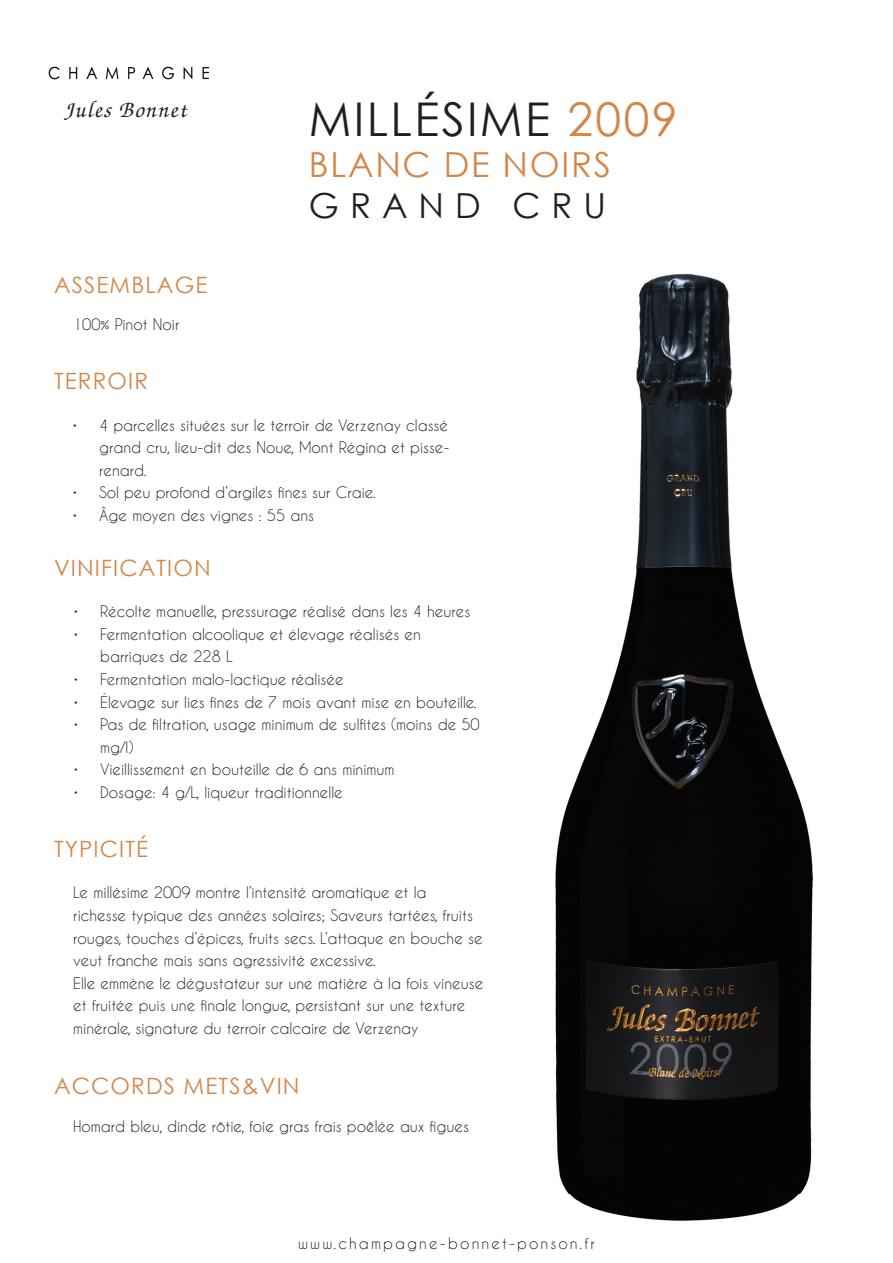
<style>
.page{position:relative;width:893px;height:1263px;background:#fff}
.page>*{position:absolute;margin:0;border:0;box-sizing:border-box;transform-origin:0 0}
.t1{font:46.5px "Century Gothic";letter-spacing:.05em;color:#231f20}
.t2{font:34.5px "Century Gothic";letter-spacing:.05em;color:#d48648}
.t3{font:34.5px "Century Gothic";letter-spacing:.32em;color:#231f20}
.t4{font:italic 500 24px "Te X Gyre Chorus";letter-spacing:.05em;color:#231f20}
.t5{font:22.5px "Century Gothic";letter-spacing:.05em;color:#d48648}
.t6{font:15px/22.5px "Caviar Dreams";color:#231f20}
.t7{font:15px "Caviar Dreams";letter-spacing:.14em;color:#231f20}
.s1{color:#d48648}
</style>
<div class="page">
<img style="left:555px;top:273px;width:258px;height:948px">
<img style="left:48px;top:66px;width:162px;height:14px">
<h3 class="t4" style="left:64px;top:92px;width:124px">Jules Bonnet</h3>
<h3 class="t5" style="left:54px;top:270px;width:155px">ASSEMBLAGE</h3>
<p class="t6" style="left:73px;top:312px;width:108px">100% Pinot Noir</p>
<h1 class="t1" style="left:309px;top:89px;width:370px">MILLÉSIME <span class="s1">2009</span></h1>
<h2 class="t2" style="left:309px;top:142px;width:303px">BLANC DE NOIRS</h2>
<h2 class="t3" style="left:309px;top:184px;width:299px">GRAND CRU</h2>
<h3 class="t5" style="left:54px;top:366px;width:96px">TERROIR</h3>
<p class="t6" style="left:99px;top:413px;width:352px;text-align:justify;text-indent:-27px">• 4 parcelles situées sur le terroir de Verzenay classé grand cru, lieu-dit des Noue, Mont Régina et pisse&shy;renard.</p>
<p class="t6" style="left:72px;top:481px;width:305px">• Sol peu profond d’argiles fines sur Craie.</p>
<p class="t6" style="left:72px;top:503px;width:244px">• Âge moyen des vignes : 55 ans</p>
<h3 class="t5" style="left:54px;top:553px;width:158px">VINIFICATION</h3>
<p class="t6" style="left:73px;top:600px;width:399px">• Récolte manuelle, pressurage réalisé dans les 4 heures</p>
<p class="t6" style="left:100px;top:623px;width:322px;text-indent:-27px">• Fermentation alcoolique et élevage réalisés en barriques de 228 L</p>
<p class="t6" style="left:73px;top:668px;width:272px">• Fermentation malo-lactique réalisée</p>
<p class="t6" style="left:73px;top:690px;width:405px">• Élevage sur lies fines de 7 mois avant mise en bouteille.</p>
<p class="t6" style="left:100px;top:713px;width:381px;text-indent:-27px">• Pas de filtration, usage minimum de sulfites (moins de 50 mg/l)</p>
<p class="t6" style="left:73px;top:758px;width:323px">• Vieillissement en bouteille de 6 ans minimum</p>
<p class="t6" style="left:73px;top:780px;width:271px">• Dosage: 4 g/L, liqueur traditionnelle</p>
<h3 class="t5" style="left:54px;top:835px;width:96px">TYPICITÉ</h3>
<p class="t6" style="left:73px;top:881px;width:412px">Le millésime 2009 montre l’intensité aromatique et la<br>richesse typique des années solaires; Saveurs tartées, fruits rouges, touches d’épices, fruits secs. L’attaque en bouche se veut franche mais sans agressivité excessive.<br>Elle emmène le dégustateur sur une matière à la fois vineuse et fruitée puis une finale longue, persistant sur une texture minérale, signature du terroir calcaire de Verzenay</p>
<h3 class="t5" style="left:54px;top:1071px;width:247px">ACCORDS METS&amp;VIN</h3>
<p class="t6" style="left:73px;top:1115px;width:397px">Homard bleu, dinde rôtie, foie gras frais poêlée aux figues</p>
<p class="t7" style="left:298px;top:1234px;width:298px">www.champagne-bonnet-ponson.fr</p>
</div>
